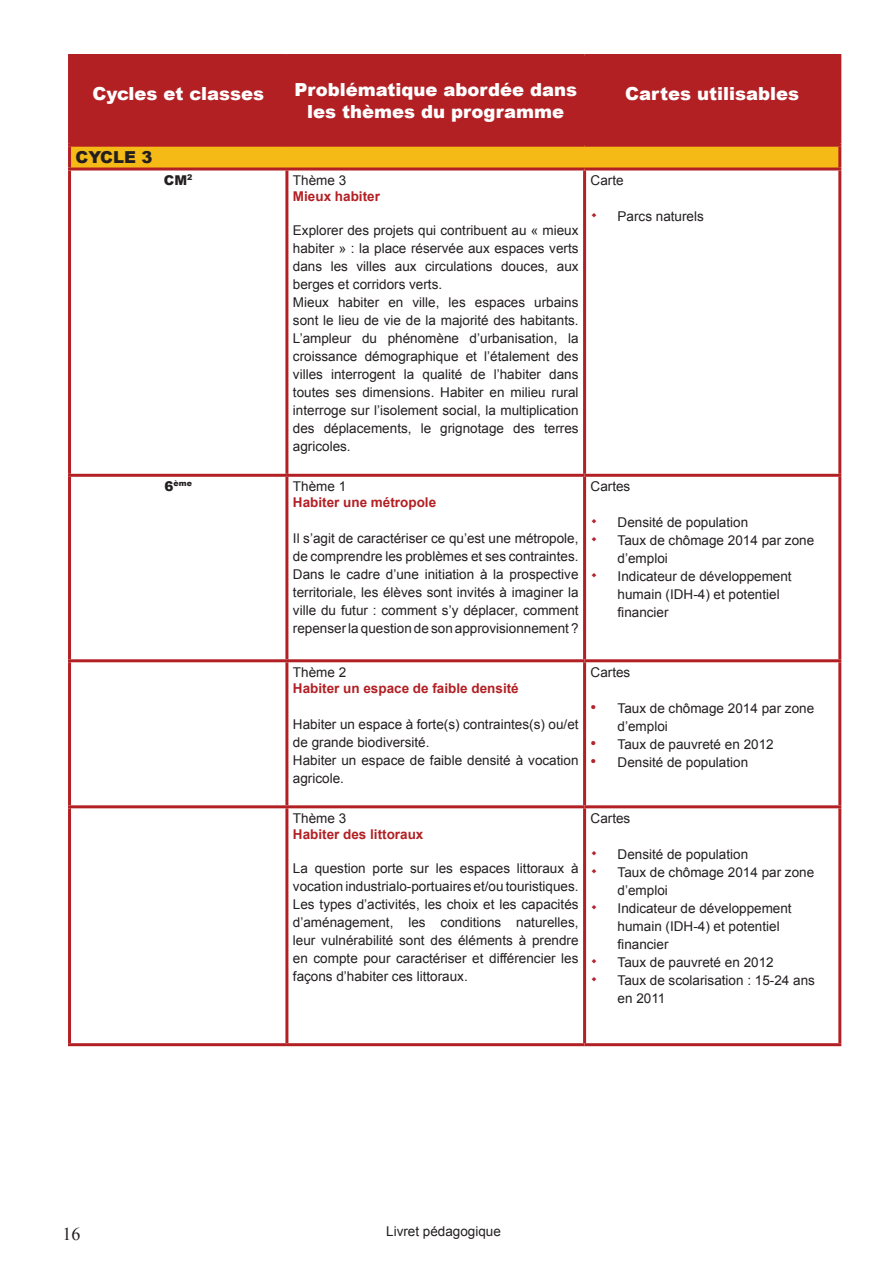
<style>
.page{position:relative;width:893px;height:1263px;background:#fff}
.page>*{position:absolute;margin:0;border:0;box-sizing:border-box;transform-origin:0 0}
.t1{font:900 18px/21.6px "Arial";color:#fff;text-align:center}
.t2{font:18px "Times New Roman";color:#231f20}
.t3{font:900 16.5px "Arial";color:#231f20}
.t4{font:13.5px/18px "Arial";color:#231f20}
.t5{font:700 13.5px "Arial";color:#b22024}
.t6{font:900 13.5px "Arial";color:#231f20}
.t7{font:900 7.8px "Arial";color:#231f20}
.s1{font-size:13.5px}
.s2{font-size:16.5px;color:#b1232e}
</style>
<div class="page">
<div style="left:71px;top:57px;width:767px;height:87px;background:#b22024"></div>
<div style="left:70px;top:145px;width:770px;height:24px;background:#f6ba17"></div>
<hr style="left:68px;top:54px;width:219px;height:3px;background:#b22024">
<hr style="left:68px;top:57px;width:3px;height:87px;background:#b22024">
<hr style="left:287px;top:54px;width:298px;height:3px;background:#b22024">
<hr style="left:285px;top:57px;width:3px;height:87px;background:#b22024">
<hr style="left:585px;top:54px;width:256px;height:3px;background:#b22024">
<hr style="left:583px;top:57px;width:3px;height:87px;background:#b22024">
<hr style="left:838px;top:57px;width:3px;height:87px;background:#b22024">
<hr style="left:68px;top:144px;width:219px;height:3px;background:#b22024">
<hr style="left:68px;top:147px;width:3px;height:20px;background:#b22024">
<hr style="left:287px;top:144px;width:298px;height:3px;background:#b22024">
<hr style="left:585px;top:144px;width:256px;height:3px;background:#b22024">
<hr style="left:838px;top:147px;width:3px;height:20px;background:#b22024">
<hr style="left:68px;top:167px;width:219px;height:3px;background:#b22024">
<hr style="left:287px;top:167px;width:298px;height:3px;background:#b22024">
<hr style="left:585px;top:167px;width:256px;height:3px;background:#b22024">
<hr style="left:68px;top:170px;width:3px;height:304px;background:#b22024">
<hr style="left:285px;top:170px;width:3px;height:304px;background:#b22024">
<hr style="left:583px;top:170px;width:3px;height:304px;background:#b22024">
<hr style="left:838px;top:170px;width:3px;height:304px;background:#b22024">
<hr style="left:68px;top:1043px;width:219px;height:3px;background:#b22024">
<hr style="left:287px;top:1043px;width:298px;height:3px;background:#b22024">
<hr style="left:585px;top:1043px;width:256px;height:3px;background:#b22024">
<hr style="left:68px;top:474px;width:219px;height:3px;background:#b22024">
<hr style="left:68px;top:477px;width:3px;height:182px;background:#b22024">
<hr style="left:68px;top:659px;width:219px;height:3px;background:#b22024">
<hr style="left:68px;top:662px;width:3px;height:143px;background:#b22024">
<hr style="left:68px;top:805px;width:219px;height:3px;background:#b22024">
<hr style="left:68px;top:808px;width:3px;height:235px;background:#b22024">
<hr style="left:287px;top:474px;width:298px;height:3px;background:#b22024">
<hr style="left:285px;top:477px;width:3px;height:182px;background:#b22024">
<hr style="left:585px;top:474px;width:256px;height:3px;background:#b22024">
<hr style="left:583px;top:477px;width:3px;height:182px;background:#b22024">
<hr style="left:838px;top:477px;width:3px;height:182px;background:#b22024">
<hr style="left:287px;top:659px;width:298px;height:3px;background:#b22024">
<hr style="left:285px;top:662px;width:3px;height:143px;background:#b22024">
<hr style="left:585px;top:659px;width:256px;height:3px;background:#b22024">
<hr style="left:583px;top:662px;width:3px;height:143px;background:#b22024">
<hr style="left:838px;top:662px;width:3px;height:143px;background:#b22024">
<hr style="left:287px;top:805px;width:298px;height:3px;background:#b22024">
<hr style="left:285px;top:808px;width:3px;height:235px;background:#b22024">
<hr style="left:585px;top:805px;width:256px;height:3px;background:#b22024">
<hr style="left:583px;top:808px;width:3px;height:235px;background:#b22024">
<hr style="left:838px;top:808px;width:3px;height:235px;background:#b22024">
<h1 class="t1" style="left:92px;top:83px;width:173px">Cycles et classes</h1>
<h1 class="t1" style="left:294px;top:78px;width:284px">Problématique abordée dans les thèmes du programme</h1>
<h1 class="t1" style="left:625px;top:83px;width:176px">Cartes utilisables</h1>
<p class="t3" style="left:76px;top:145px;width:78px">CYCLE 3</p>
<p class="t6" style="left:164px;top:170px;width:30px">CM<sup>2</sup></p>
<p class="t4" style="left:293px;top:171px;width:55px">Thème 3</p>
<p class="t5" style="left:293px;top:187px;width:89px">Mieux habiter</p>
<p class="t4" style="left:293px;top:222px;width:287px">Explorer des projets qui contribuent au « mieux habiter » : la place réservée aux espaces verts dans les villes aux circulations douces, aux berges et corridors verts.<br>Mieux habiter en ville, les espaces urbains sont le lieu de vie de la majorité des habitants.<br>L’ampleur du phénomène d’urbanisation, la croissance démographique et l’étalement des villes interrogent la qualité de l’habiter dans toutes ses dimensions. Habiter en milieu rural interroge sur l’isolement social, la multiplication des déplacements, le grignotage des terres agricoles.</p>
<p class="t4" style="left:591px;top:171px;width:35px">Carte</p>
<p class="t4" style="left:618px;top:207px;width:88px">Parcs naturels</p>
<p class="t7" style="left:165px;top:478px;width:29px"><span class="s1">6</span>ème</p>
<p class="t4" style="left:293px;top:477px;width:55px">Thème 1</p>
<p class="t5" style="left:293px;top:494px;width:145px">Habiter une métropole</p>
<p class="t4" style="left:293px;top:530px;width:287px;text-align:justify">Il s’agit de caractériser ce qu’est une métropole, de comprendre les problèmes et ses contraintes.<br>Dans le cadre d’une initiation à la prospective territoriale, les élèves sont invités à imaginer la ville du futur : comment s’y déplacer, comment repenser la question de son approvisionnement ?</p>
<p class="t4" style="left:293px;top:663px;width:55px">Thème 2</p>
<p class="t5" style="left:293px;top:679px;width:227px">Habiter un espace de faible densité</p>
<p class="t4" style="left:293px;top:715px;width:287px">Habiter un espace à forte(s) contraintes(s) ou/et de grande biodiversité.<br>Habiter un espace de faible densité à vocation agricole.</p>
<p class="t4" style="left:293px;top:809px;width:55px">Thème 3</p>
<p class="t5" style="left:293px;top:825px;width:132px">Habiter des littoraux</p>
<p class="t4" style="left:293px;top:859px;width:287px;text-align:justify">La question porte sur les espaces littoraux à vocation industrialo-portuaires et/ou touristiques.<br>Les types d’activités, les choix et les capacités d’aménagement, les conditions naturelles, leur vulnérabilité sont des éléments à prendre en compte pour caractériser et différencier les façons d’habiter ces littoraux.</p>
<p class="t4" style="left:591px;top:477px;width:41px">Cartes</p>
<p class="t4" style="left:618px;top:513px;width:198px">Densité de population<br>Taux de chômage 2014 par zone d’emploi<br>Indicateur de développement humain (IDH-4) et potentiel financier</p>
<p class="t4" style="left:591px;top:663px;width:41px">Cartes</p>
<p class="t4" style="left:618px;top:699px;width:198px;text-indent:-27px"><span class="s2">•</span> Taux de chômage 2014 par zone d’emploi</p>
<p class="t4" style="left:591px;top:735px;width:185px"><span class="s2">•</span> Taux de pauvreté en 2012</p>
<p class="t4" style="left:591px;top:753px;width:159px"><span class="s2">•</span> Densité de population</p>
<p class="t4" style="left:591px;top:809px;width:41px">Cartes</p>
<p class="t4" style="left:618px;top:845px;width:199px">Densité de population<br>Taux de chômage 2014 par zone d’emploi<br>Indicateur de développement humain (IDH-4) et potentiel financier<br>Taux de pauvreté en 2012<br>Taux de scolarisation : 15-24 ans en 2011</p>
<h1 class="t2" style="left:63px;top:1222px;width:19px">16</h1>
<p class="t4" style="left:386px;top:1222px;width:116px">Livret pédagogique</p>
</div>
